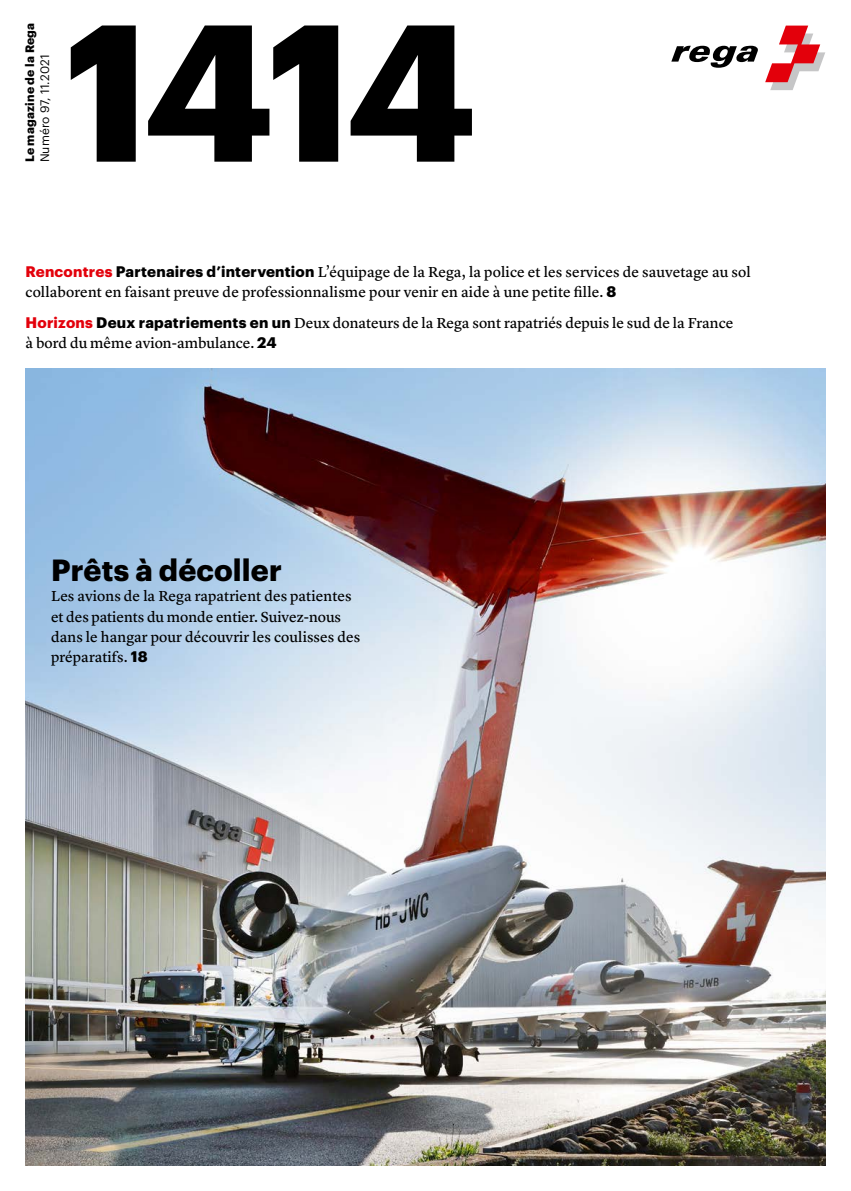
<style>
.page{position:relative;width:851px;height:1191px;background:#fff}
.page>*{position:absolute;margin:0;border:0;box-sizing:border-box;transform-origin:0 0}
.t1{font:700 190.35px "Graphik";color:#000}
.t2{font:700 30px "Graphik";letter-spacing:.005em;color:#000}
.t3{font:15px/20.2px "Lyon Text Regular No.2";color:#000}
.t4{font:700 12px "Graphik";letter-spacing:.015em;color:#000}
.t5{font:12px "Graphik";letter-spacing:.01em;color:#000}
.s1{font-family:"Graphik";font-weight:700;color:#e3000b}
.s2{font-family:"Graphik";font-weight:700}
</style>
<div class="page">
<img style="left:26px;top:368px;width:799px;height:797px">
<svg style="left:765px;top:26px;width:60px;height:64px"></svg>
<svg style="left:671px;top:46px;width:87px;height:22px"></svg>
<h1 class="t4" style="left:20px;top:162px;width:141px;rotate:-90deg">Le magazine de la Rega</h1>
<p class="t5" style="left:36px;top:162px;width:109px;rotate:-90deg">Numéro 97, 11.2021</p>
<h1 class="t1" style="left:65px;top:-55px;width:413px">1414</h1>
<p class="t3" style="left:26px;top:261px;width:726px"><span class="s1">Rencontres</span> <span class="s2">Partenaires d’intervention</span> L’équipage de la Rega, la police et les services de sauvetage au sol collaborent en faisant preuve de professionnalisme pour venir en aide à une petite fille. <span class="s2">8</span></p>
<p class="t3" style="left:26px;top:311px;width:709px"><span class="s1">Horizons</span> <span class="s2">Deux rapatriements en un</span> Deux donateurs de la Rega sont rapatriés depuis le sud de la France à bord du même avion-ambulance. <span class="s2">24</span></p>
<p class="t2" style="left:51px;top:547px;width:232px">Prêts à décoller</p>
<p class="t3" style="left:51px;top:585px;width:311px">Les avions de la Rega rapatrient des patientes et des patients du monde entier. Suivez-nous dans le hangar pour découvrir les -coulisses des préparatifs. <span class="s2">18</span></p>
</div>
